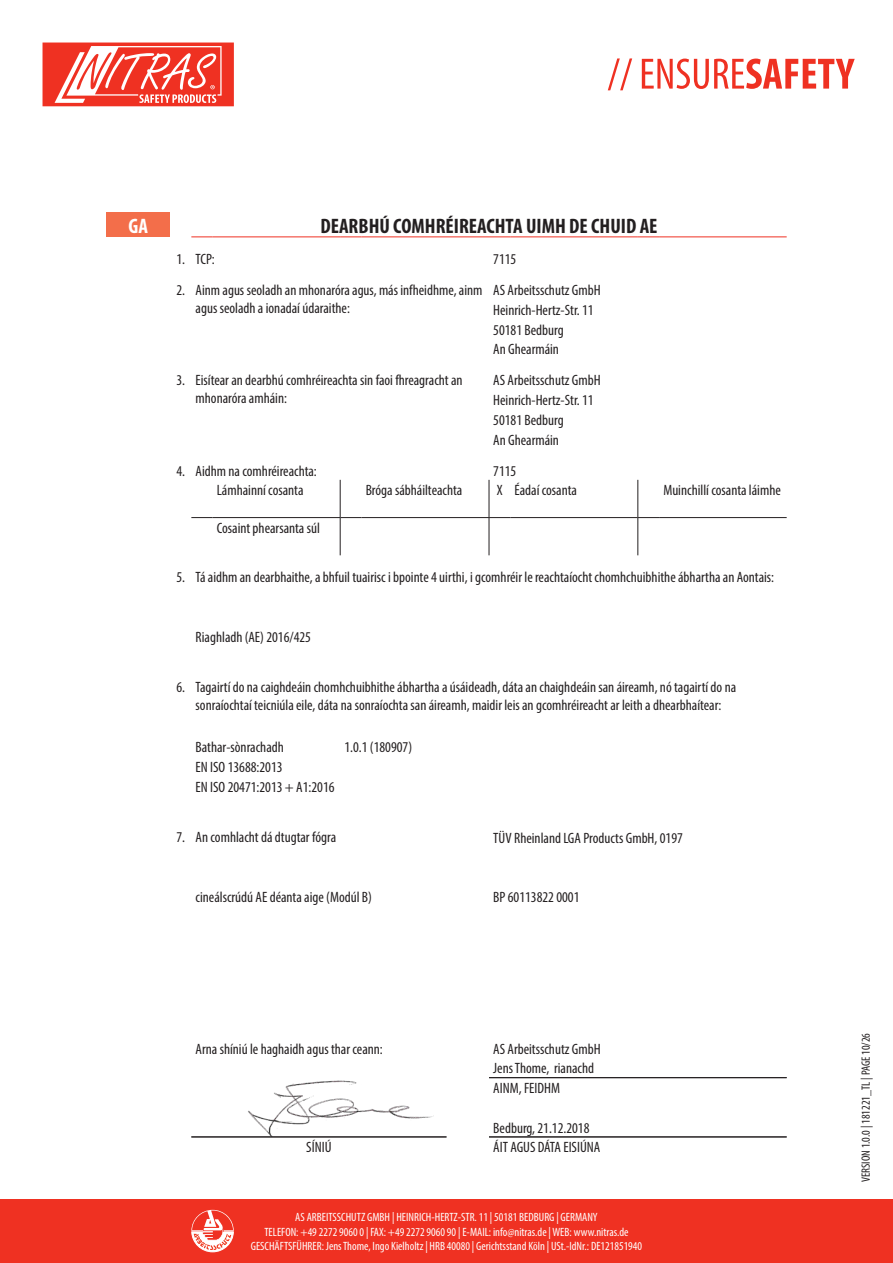
<style>
.page{position:relative;width:893px;height:1263px;background:#fff}
.page>*{position:absolute;margin:0;border:0;box-sizing:border-box;transform-origin:0 0}
.t1{font:700 condensed 21px "Myriad Pro";color:#231f20}
.t2{font:700 condensed 21px "Myriad Pro";color:#fff}
.t3{font:condensed 15px/19.8px "Myriad Pro";color:#231f20}
.t4{font:condensed 12px/14.4px "Myriad Pro";color:#fff;text-align:center}
.t5{font:condensed 12px "Myriad Pro";color:#231f20}
</style>
<div class="page">
<div style="left:0;top:1199px;width:893px;height:64px;background:#ef3122"></div>
<svg style="left:608px;top:58px;width:247px;height:32px"></svg>
<svg style="left:191px;top:1210px;width:43px;height:42px"></svg>
<svg style="left:43px;top:43px;width:191px;height:63px"></svg>
<img style="left:248px;top:1080px;width:186px;height:56px">
<div style="left:106px;top:213px;width:64px;height:24px;background:#f36e4a"></div>
<svg style="left:191px;top:236px;width:22px;height:1px"></svg>
<hr style="left:213px;top:236px;width:127px;height:1px;background:#ef3122">
<svg style="left:340px;top:236px;width:21px;height:1px"></svg>
<hr style="left:361px;top:236px;width:128px;height:1px;background:#ef3122">
<svg style="left:489px;top:236px;width:21px;height:1px"></svg>
<hr style="left:510px;top:236px;width:128px;height:1px;background:#ef3122">
<svg style="left:638px;top:236px;width:21px;height:1px"></svg>
<hr style="left:659px;top:236px;width:128px;height:1px;background:#ef3122">
<hr style="left:340px;top:480px;width:1px;height:37px;background:#231f20">
<hr style="left:489px;top:480px;width:1px;height:37px;background:#231f20">
<hr style="left:637px;top:480px;width:1px;height:37px;background:#231f20">
<svg style="left:191px;top:517px;width:22px;height:1px"></svg>
<hr style="left:213px;top:517px;width:127px;height:1px;background:#231f20">
<svg style="left:340px;top:517px;width:21px;height:1px"></svg>
<hr style="left:340px;top:518px;width:1px;height:37px;background:#231f20">
<hr style="left:361px;top:517px;width:128px;height:1px;background:#231f20">
<svg style="left:489px;top:517px;width:21px;height:1px"></svg>
<hr style="left:489px;top:518px;width:1px;height:37px;background:#231f20">
<hr style="left:510px;top:517px;width:128px;height:1px;background:#231f20">
<svg style="left:638px;top:517px;width:21px;height:1px"></svg>
<hr style="left:637px;top:518px;width:1px;height:37px;background:#231f20">
<hr style="left:659px;top:517px;width:128px;height:1px;background:#231f20">
<hr style="left:191px;top:1136px;width:255px;height:1px;background:#231f20">
<hr style="left:489px;top:1077px;width:298px;height:1px;background:#231f20">
<hr style="left:489px;top:1136px;width:298px;height:1px;background:#231f20">
<p class="t2" style="left:128px;top:212px;width:21px">GA</p>
<p class="t1" style="left:320px;top:212px;width:339px">DEARBHÚ COMHRÉIREACHTA UIMH DE CHUID AE</p>
<p class="t3" style="left:176px;top:249px;width:10px">1.</p>
<p class="t3" style="left:196px;top:249px;width:21px">TCP:</p>
<p class="t3" style="left:176px;top:280px;width:10px">2.</p>
<p class="t3" style="left:196px;top:281px;width:288px;line-height:18px">Ainm agus seoladh an mhonaróra agus, más infheidhme, ainm agus seoladh a ionadaí údaraithe:</p>
<p class="t3" style="left:493px;top:339px;width:67px">An Ghearmáin</p>
<p class="t3" style="left:176px;top:370px;width:10px">3.</p>
<p class="t3" style="left:196px;top:371px;width:268px;line-height:18px">Eisítear an dearbhú comhréireachta sin faoi fhreagracht an mhonaróra amháin:</p>
<p class="t3" style="left:493px;top:429px;width:67px">An Ghearmáin</p>
<p class="t3" style="left:176px;top:460px;width:10px">4.</p>
<p class="t3" style="left:196px;top:460px;width:123px">Aidhm na comhréireachta:</p>
<p class="t3" style="left:217px;top:480px;width:88px">Lámhainní cosanta</p>
<p class="t3" style="left:366px;top:480px;width:98px">Bróga sábháilteachta</p>
<p class="t3" style="left:514px;top:480px;width:64px">Éadaí cosanta</p>
<p class="t3" style="left:663px;top:480px;width:119px">Muinchillí cosanta láimhe</p>
<p class="t3" style="left:217px;top:518px;width:105px">Cosaint phearsanta súl</p>
<p class="t3" style="left:176px;top:567px;width:10px">5.</p>
<p class="t3" style="left:196px;top:567px;width:580px">Tá aidhm an dearbhaithe, a bhfuil tuairisc i bpointe 4 uirthi, i gcomhréir le reachtaíocht chomhchuibhithe ábhartha an Aontais:</p>
<h1 class="t2" style="left:129px;top:212px;width:20px">DE</h1>
<p class="t3" style="left:493px;top:243px;width:109px;line-height:31px">7115<br>AS Arbeitsschutz GmbH</p>
<p class="t3" style="left:493px;top:300px;width:102px">Heinrich-Hertz-Str. 11<br>50181 Bedburg</p>
<p class="t3" style="left:493px;top:370px;width:109px">AS Arbeitsschutz GmbH<br>Heinrich-Hertz-Str. 11<br>50181 Bedburg</p>
<p class="t3" style="left:493px;top:460px;width:25px">7115<br>X</p>
<p class="t3" style="left:196px;top:627px;width:117px">Riaghladh (AE) 2016/425</p>
<p class="t3" style="left:176px;top:677px;width:10px">6.</p>
<p class="t3" style="left:196px;top:678px;width:542px;line-height:18px">Tagairtí do na caighdeáin chomhchuibhithe ábhartha a úsáideadh, dáta an chaighdeáin san áireamh, nó tagairtí do na sonraíochtaí teicniúla eile, dáta na sonraíochta san áireamh, maidir leis an gcomhréireacht ar leith a dhearbhaítear:</p>
<p class="t3" style="left:196px;top:737px;width:90px">Bathar-sònrachadh</p>
<p class="t3" style="left:344px;top:737px;width:69px">1.0.1 (180907)</p>
<p class="t3" style="left:196px;top:757px;width:140px">EN ISO 13688:2013<br>EN ISO 20471:2013 + A1:2016</p>
<p class="t3" style="left:176px;top:827px;width:10px">7.</p>
<p class="t3" style="left:196px;top:827px;width:142px">An comhlacht dá dtugtar fógra</p>
<p class="t3" style="left:493px;top:827px;width:191px">TÜV Rheinland LGA Products GmbH, 0197</p>
<p class="t3" style="left:196px;top:887px;width:178px">cineálscrúdú AE déanta aige (Modúl B)</p>
<p class="t3" style="left:493px;top:887px;width:88px">BP 60113822 0001</p>
<p class="t3" style="left:196px;top:1038px;width:189px">Arna shíniú le haghaidh agus thar ceann:</p>
<p class="t3" style="left:493px;top:1038px;width:109px">AS Arbeitsschutz GmbH</p>
<p class="t3" style="left:493px;top:1058px;width:102px">Jens Thome, rianachd</p>
<p class="t3" style="left:493px;top:1078px;width:68px">AINM, FEIDHM</p>
<p class="t3" style="left:493px;top:1117px;width:98px">Bedburg, 21.12.2018</p>
<p class="t3" style="left:306px;top:1137px;width:27px">SÍNIÚ</p>
<p class="t3" style="left:493px;top:1137px;width:109px">ÁIT AGUS DÁTA EISIÚNA</p>
<p class="t4" style="left:251px;top:1210px;width:393px">AS ARBEITSSCHUTZ GMBH | HEINRICH-HERTZ-STR. 11 | 50181 BEDBURG | GERMANY<br>TELEFON: +49 2272 9060 0 | FAX: +49 2272 9060 90 | E-MAIL: info@nitras.de | WEB: www.nitras.de<br>GESCHÄFTSFÜHRER: Jens Thome, Ingo Kielholtz | HRB 40080 | Gerichtsstand Köln | USt.-IdNr.: DE121851940</p>
<p class="t5" style="left:859px;top:1182px;width:151px;rotate:-90deg">VERSION 1.0.0 | 181221_TL | PAGE 10/26</p>
</div>
